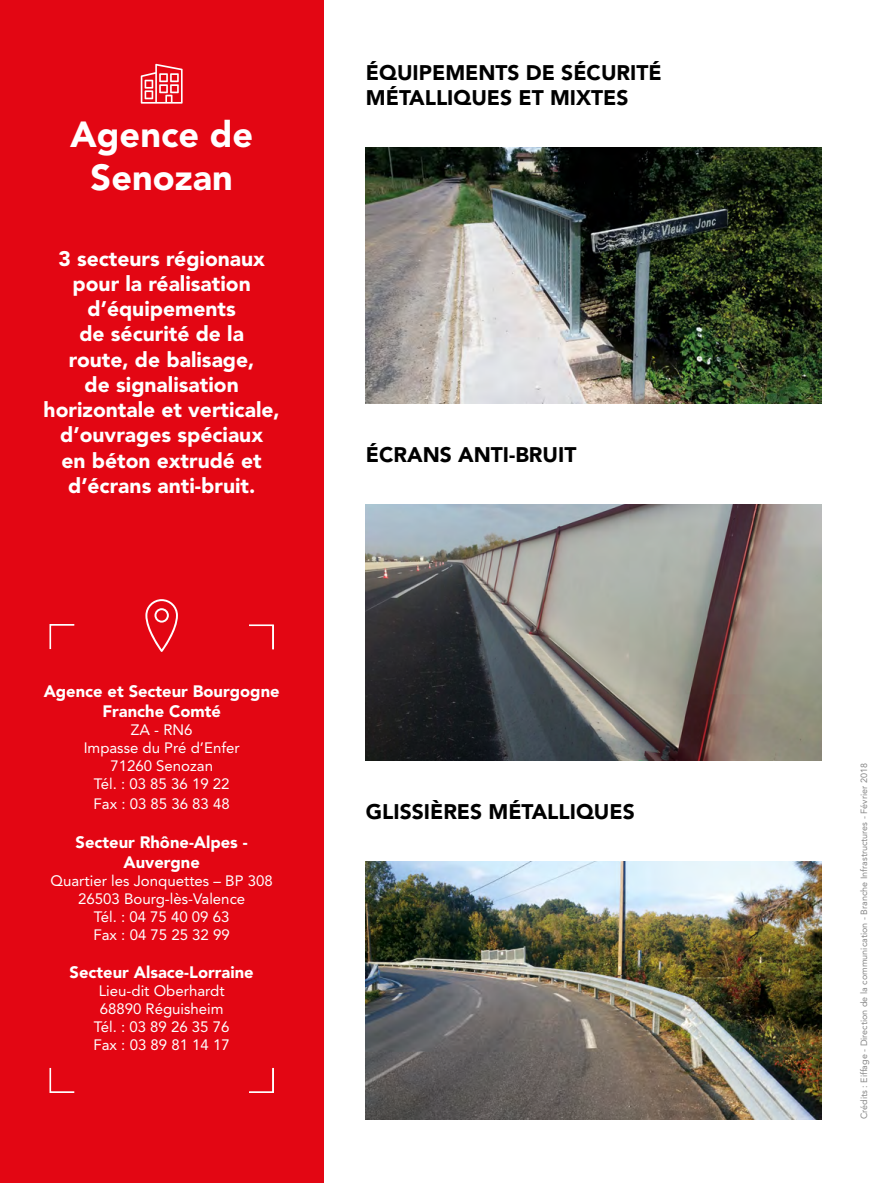
<style>
.page{position:relative;width:885px;height:1183px;background:#fff}
.page>*{position:absolute;margin:0;border:0;box-sizing:border-box;transform-origin:0 0}
.t1{font:900 36px/43.2px "Avenir LT Std";color:#fff;text-align:center}
.t2{font:900 21px/25.2px "Avenir LT Std";color:#fff;text-align:center}
.t3{font:900 21px/25.2px "Avenir LT Std";color:#000}
.t4{font:900 16.5px/19.8px "Avenir LT Std";color:#fff;text-align:center}
.t5{font:15px/18px "Avenir LT Std";color:#fff;text-align:center}
.t6{font:9px "Avenir LT Std";color:#878787}
</style>
<div class="page">
<div style="left:0;top:0;width:323px;height:1182px;background:#e30613"></div>
<svg style="left:141px;top:64px;width:41px;height:40px"></svg>
<svg style="left:145px;top:599px;width:33px;height:52px"></svg>
<svg style="left:249px;top:1067px;width:24px;height:25px"></svg>
<svg style="left:50px;top:1067px;width:24px;height:25px"></svg>
<svg style="left:249px;top:624px;width:24px;height:25px"></svg>
<svg style="left:50px;top:624px;width:24px;height:24px"></svg>
<img style="left:366px;top:147px;width:455px;height:256px">
<img style="left:366px;top:504px;width:455px;height:256px">
<img style="left:366px;top:861px;width:455px;height:257px">
<h1 class="t1" style="left:70px;top:113px;width:184px">Agence de<br>Senozan</h1>
<h2 class="t2" style="left:44px;top:246px;width:238px">3 secteurs régionaux pour la réalisation d’équipements<br>de sécurité de la<br>route, de balisage,<br>de signalisation horizontale et verticale, d’ouvrages spéciaux<br>en béton extrudé et d’écrans anti-bruit.</h2>
<p class="t4" style="left:44px;top:681px;width:237px">Agence et Secteur Bourgogne<br>Franche Comté</p>
<p class="t5" style="left:84px;top:720px;width:157px">ZA - RN6<br>Impasse du Pré d’Enfer<br>71260 Senozan<br>Tél. : 03 85 36 19 22</p>
<p class="t5" style="left:93px;top:794px;width:138px">Fax : 03 85 36 83 48</p>
<p class="t4" style="left:76px;top:832px;width:173px">Secteur Rhône-Alpes -<br>Auvergne</p>
<p class="t5" style="left:51px;top:871px;width:224px">Quartier les Jonquettes – BP 308<br>26503 Bourg-lès-Valence<br>Tél. : 04 75 40 09 63<br>Fax : 04 75 25 32 99</p>
<p class="t4" style="left:70px;top:962px;width:185px">Secteur Alsace-Lorraine</p>
<p class="t5" style="left:93px;top:981px;width:138px">Lieu-dit Oberhardt<br>68890 Réguisheim<br>Tél. : 03 89 26 35 76<br>Fax : 03 89 81 14 17</p>
<h2 class="t3" style="left:366px;top:60px;width:297px">ÉQUIPEMENTS DE SÉCURITÉ<br>MÉTALLIQUES ET MIXTES</h2>
<h2 class="t3" style="left:366px;top:441px;width:212px">ÉCRANS ANTI-BRUIT</h2>
<h2 class="t3" style="left:366px;top:798px;width:270px">GLISSIÈRES MÉTALLIQUES</h2>
<p class="t6" style="left:858px;top:1118px;width:357px;rotate:-90deg">Crédits : Eiffage - Direction de la communication - Branche Infrastructures - Février 2018</p>
</div>
